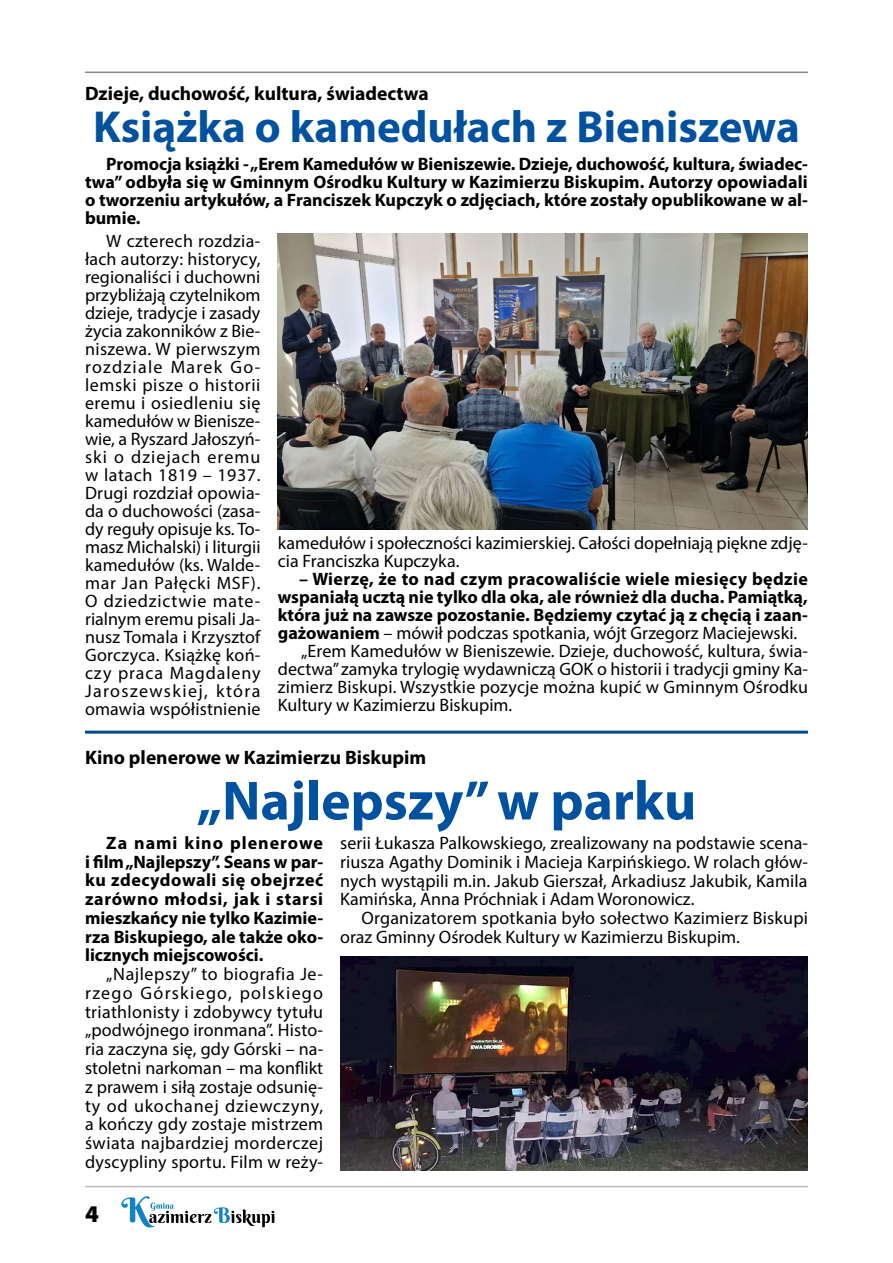
<style>
.page{position:relative;width:893px;height:1263px;background:#fff}
.page>*{position:absolute;margin:0;border:0;box-sizing:border-box;transform-origin:0 0}
.t1{font:700 55.5px "Myriad Pro";color:#0051a0}
.t2{font:700 45px "Myriad Pro";color:#0051a0}
.t3{font:900 24px "Myriad Pro";color:#000}
.t4{font:700 19.5px "Myriad Pro";color:#000}
.t5{font:18px/18px "Myriad Pro";letter-spacing:.005em;color:#000;text-align:justify}
.t6{font:700 18px/18.8px "Myriad Pro";color:#000;text-align:justify}
.t7{font:700 18px "Myriad Pro";letter-spacing:.02em;color:#000}
.s1{font-weight:700}
</style>
<div class="page">
<hr style="left:85px;top:1186px;width:723px;height:1px;background:#bcbcbc">
<svg style="left:121px;top:1196px;width:153px;height:31px"></svg>
<hr style="left:85px;top:72px;width:723px;height:1px;background:#878787">
<img style="left:278px;top:234px;width:530px;height:295px">
<img style="left:340px;top:957px;width:468px;height:213px">
<hr style="left:85px;top:731px;width:723px;height:3px;background:#004a8a">
<p class="t4" style="left:85px;top:80px;width:345px">Dzieje, duchowość, kultura, świadectwa</p>
<h2 class="t2" style="left:93px;top:98px;width:708px">Książka o kamedułach z Bieniszewa</h2>
<p class="t6" style="left:85px;top:154px;width:724px;line-height:18px;text-indent:21px">Promocja książki - „Erem Kamedułów w Bieniszewie. Dzieje, duchowość, kultura, świadec&shy;twa” odbyła się w Gminnym Ośrodku Kultury w Kazimierzu Biskupim. Autorzy opowiadali o tworzeniu artykułów, a Franciszek Kupczyk o zdjęciach, które zostały opublikowane w al&shy;bumie.</p>
<p class="t5" style="left:85px;top:232px;width:177px;text-indent:21px">W czterech rozdzia&shy;łach autorzy: historycy, regionaliści i duchowni przybliżają czytelnikom dzieje, tradycje i zasady życia zakonników z Bie&shy;niszewa. W pierwszym rozdziale Marek Go&shy;lemski pisze o historii eremu i osiedleniu się kamedułów w Bienisze&shy;wie, a Ryszard Jałoszyń&shy;ski o dziejach eremu w latach 1819 – 1937.<br>Drugi rozdział opowia&shy;da o duchowości (zasa&shy;dy reguły opisuje ks. To&shy;masz Michalski) i liturgii kamedułów (ks. Walde&shy;mar Jan Pałęcki MSF).<br>O dziedzictwie mate&shy;rialnym eremu pisali Ja&shy;nusz Tomala i Krzysztof Gorczyca. Książkę koń&shy;czy praca Magdaleny Jaroszewskiej, która omawia współistnienie</p>
<p class="t5" style="left:278px;top:534px;width:532px">kamedułów i społeczności kazimierskiej. Całości dopełniają piękne zdję&shy;cia Franciszka Kupczyka.</p>
<p class="t7" style="left:299px;top:567px;width:510px">– Wierzę, że to nad czym pracowaliście wiele miesięcy będzie</p>
<p class="t6" style="left:278px;top:587px;width:531px">wspaniałą ucztą nie tylko dla oka, ale również dla ducha. Pamiątką,</p>
<p class="t6" style="left:278px;top:605px;width:532px">która już na zawsze pozostanie. Będziemy czytać ją z chęcią i zaan-</p>
<p class="t5" style="left:278px;top:624px;width:521px"><span class="s1">gażowaniem</span> – mówił podczas spotkania, wójt Grzegorz Maciejewski.</p>
<p class="t5" style="left:301px;top:642px;width:508px">„Erem Kamedułów w Bieniszewie. Dzieje, duchowość, kultura, świa-</p>
<p class="t5" style="left:278px;top:660px;width:532px">dectwa” zamyka trylogię wydawniczą GOK o historii i tradycji gminy Ka-</p>
<p class="t5" style="left:278px;top:678px;width:532px">zimierz Biskupi. Wszystkie pozycje można kupić w Gminnym Ośrodku</p>
<p class="t5" style="left:278px;top:696px;width:236px">Kultury w Kazimierzu Biskupim.</p>
<p class="t4" style="left:85px;top:744px;width:343px">Kino plenerowe w Kazimierzu Biskupim</p>
<h1 class="t1" style="left:197px;top:764px;width:501px">„Najlepszy” w parku</h1>
<p class="t6" style="left:85px;top:833px;width:240px;text-indent:21px">Za nami kino plenerowe i film „Najlepszy”. Seans w par&shy;ku zdecydowali się obejrzeć zarówno młodsi, jak i starsi mieszkańcy nie tylko Kazimie&shy;rza Biskupiego, ale także oko&shy;licznych miejscowości.</p>
<p class="t5" style="left:85px;top:964px;width:240px;line-height:18.8px;text-indent:21px">„Najlepszy” to biografia Je&shy;rzego Górskiego, polskiego triathlonisty i zdobywcy tytułu „podwójnego ironmana”. Histo&shy;ria zaczyna się, gdy Górski – na&shy;stoletni narkoman – ma konflikt z prawem i siłą zostaje odsunię&shy;ty od ukochanej dziewczyny, a kończy gdy zostaje mistrzem świata najbardziej morderczej dyscypliny sportu. Film w reży-</p>
<p class="t5" style="left:340px;top:833px;width:469px;line-height:18.8px">serii Łukasza Palkowskiego, zrealizowany na podstawie scena&shy;riusza Agathy Dominik i Macieja Karpińskiego. W rolach głów&shy;nych wystąpili m.in. Jakub Gierszał, Arkadiusz Jakubik, Kamila Kamińska, Anna Próchniak i Adam Woronowicz.</p>
<p class="t5" style="left:340px;top:908px;width:469px;line-height:18.8px;text-indent:21px">Organizatorem spotkania było sołectwo Kazimierz Biskupi oraz Gminny Ośrodek Kultury w Kazimierzu Biskupim.</p>
<h3 class="t3" style="left:85px;top:1200px;width:15px">4</h3>
</div>
